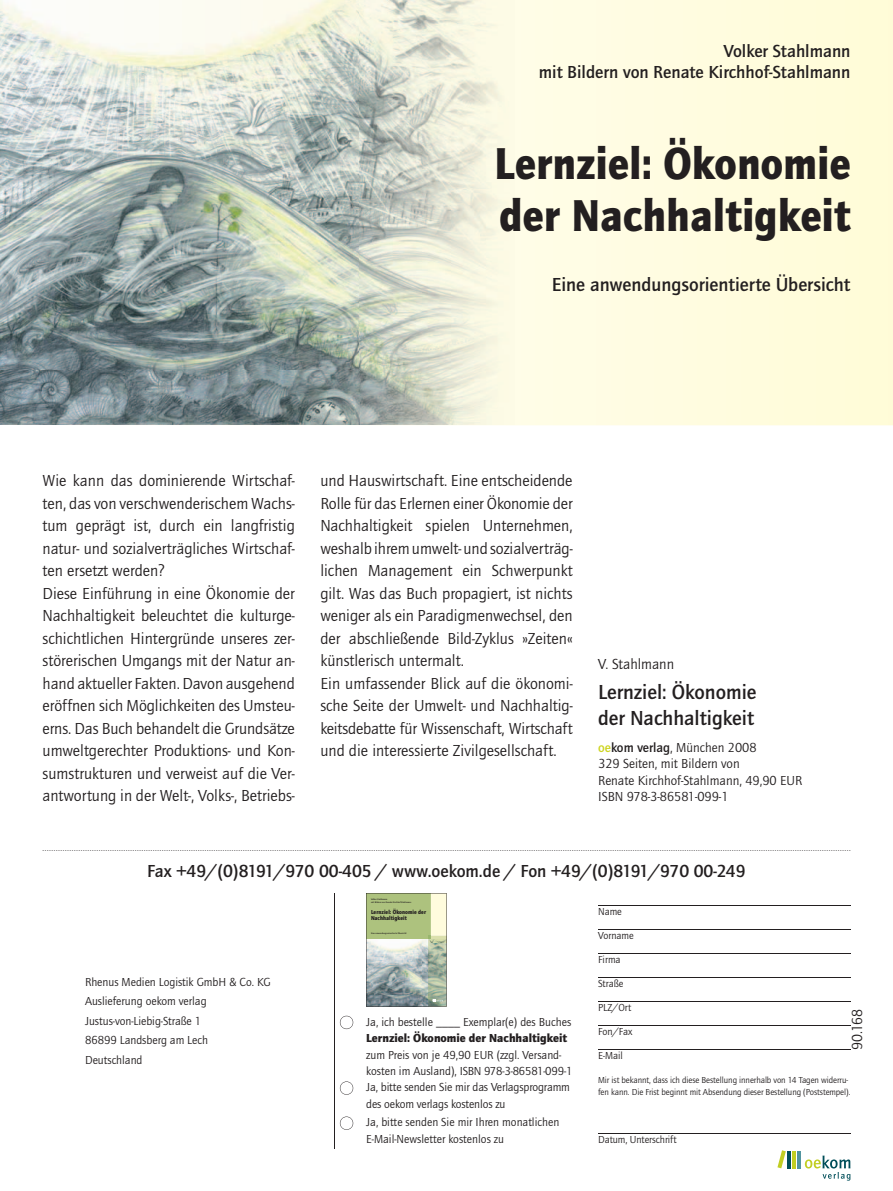
<style>
.page{position:relative;width:893px;height:1191px;background:#fff}
.page>*{position:absolute;margin:0;border:0;box-sizing:border-box;transform-origin:0 0}
.t1{font:46.2px/52.5px "Quay Itc T Blac";letter-spacing:.01em;color:#231f20;scale:.91 1}
.t2{font:700 21px/25.5px "Quay Itc T";color:#231f20}
.t3{font:700 19.5px "Quay Itc T";color:#231f20}
.t4{font:700 18px/21.6px "Quay Itc T";color:#231f20;text-align:right}
.t5{font:16.5px/22.5px "Quay Itc T";color:#231f20}
.t6{font:15px "Quay Itc T";color:#231f20}
.t7{font:13.5px/16.5px "Quay Itc T";color:#231f20}
.t8{font:12px/19.5px "Quay Itc T";color:#231f20}
.t9{font:12px "Quay Itc T Blac";color:#231f20}
.t10{font:10.5px "Quay Itc T";color:#231f20}
.t11{font:9px/12px "Quay Itc T";letter-spacing:-.01em;color:#231f20}
.t12{font:6px/6.6px "Quay Itc T Blac";letter-spacing:.01em;color:#231f20;scale:.91 1}
.t13{font:700 2.4px/2.8px "Quay Itc T";color:#231f20}
.s1{font-weight:700;color:#cdd41f}
.s2{font-weight:700}
</style>
<div class="page">
<svg style="left:43px;top:850px;width:807px;height:1px"></svg>
<svg style="left:366px;top:893px;width:81px;height:113px;background:#b0bea3"></svg>
<hr style="left:334px;top:893px;width:1px;height:255px;background:#231f20">
<svg style="left:340px;top:1015px;width:13px;height:14px"></svg>
<svg style="left:340px;top:1116px;width:13px;height:13px"></svg>
<svg style="left:340px;top:1081px;width:13px;height:13px"></svg>
<hr style="left:598px;top:905px;width:252px;height:1px;background:#231f20">
<hr style="left:598px;top:929px;width:252px;height:1px;background:#231f20">
<hr style="left:598px;top:953px;width:252px;height:1px;background:#231f20">
<hr style="left:598px;top:977px;width:252px;height:1px;background:#231f20">
<hr style="left:598px;top:1001px;width:252px;height:1px;background:#231f20">
<hr style="left:598px;top:1025px;width:252px;height:1px;background:#231f20">
<hr style="left:598px;top:1049px;width:252px;height:1px;background:#231f20">
<hr style="left:598px;top:1133px;width:252px;height:1px;background:#231f20">
<hr style="left:797px;top:1150px;width:4px;height:18px;background:#52949f">
<hr style="left:792px;top:1150px;width:4px;height:18px;background:#c1ce23">
<hr style="left:787px;top:1150px;width:4px;height:18px;background:#004e59">
<svg style="left:777px;top:1150px;width:9px;height:18px"></svg>
<svg style="left:805px;top:1155px;width:45px;height:25px"></svg>
<div style="left:0;top:0;width:893px;height:425px;background:#fffcdf"></div>
<img style="left:0;top:0;width:514px;height:424px">
<p class="t4" style="left:539px;top:41px;width:313px">Volker Stahlmann<br>mit Bildern von Renate Kirchhof-Stahlmann</p>
<h1 class="t1" style="left:495px;top:141px;width:393px">Lernziel: Ökonomie der Nachhaltigkeit</h1>
<p class="t3" style="left:552px;top:276px;width:300px">Eine anwendungsorientierte Übersicht</p>
<p class="t5" style="left:43px;top:471px;width:254px">Wie kann das dominierende Wirtschaf&shy;ten, das von verschwenderischem Wachs&shy;tum geprägt ist, durch ein langfristig natur- und sozialverträgliches Wirtschaf&shy;ten ersetzt werden?<br>Diese Einführung in eine Ökonomie der Nachhaltigkeit beleuchtet die kulturge&shy;schichtlichen Hintergründe unseres zer&shy;störerischen Umgangs mit der Natur an&shy;hand aktueller Fakten. Davon ausgehend eröffnen sich Möglichkeiten des Umsteu&shy;erns. Das Buch behandelt die Grundsätze umweltgerechter Produktions- und Kon&shy;sumstrukturen und verweist auf die Ver&shy;antwortung in der Welt-, Volks-, Betriebs-</p>
<p class="t5" style="left:320px;top:470px;width:254px">und Hauswirtschaft. Eine entscheidende Rolle für das Erlernen einer Ökonomie der Nachhaltigkeit spielen Unternehmen, weshalb ihrem umwelt- und sozialverträg&shy;lichen Management ein Schwerpunkt gilt. Was das Buch propagiert, ist nichts weniger als ein Paradigmenwechsel, den der abschließende Bild-Zyklus »Zeiten« künstlerisch untermalt.<br>Ein umfassender Blick auf die ökonomi&shy;sche Seite der Umwelt- und Nachhaltig&shy;keitsdebatte für Wissenschaft, Wirtschaft und die interessierte Zivil gesell schaft.</p>
<p class="t6" style="left:598px;top:658px;width:77px">V. Stahlmann</p>
<p class="t2" style="left:598px;top:680px;width:160px">Lernziel: Ökonomie der Nachhaltigkeit</p>
<p class="t7" style="left:598px;top:740px;width:206px"><span class="s1">oe</span><span class="s2">kom verlag</span>, München 2008<br>329 Seiten, mit Bildern von<br>Renate Kirchhof-Stahlmann, 49,90 EUR<br>ISBN 978-3-86581-099-1</p>
<p class="t4" style="left:147px;top:861px;width:600px">Fax +49/(0)8191/970 00-405 / www.oekom.de / Fon +49/(0)8191/970 00-249</p>
<p class="t8" style="left:85px;top:972px;width:187px">Rhenus Medien Logistik GmbH &amp; Co. KG<br>Auslieferung oekom verlag<br>Justus-von-Liebig-Straße 1<br>86899 Landsberg am Lech<br>Deutschland</p>
<p class="t13" style="left:371px;top:897px;width:42px">Volker Stahlmann<br>mit Bildern von Renate Kirchhof-Stahlmann</p>
<p class="t12" style="left:371px;top:908px;width:62px">Lernziel: Ökonomie der<br>Nachhaltigkeit</p>
<p class="t13" style="left:371px;top:932px;width:37px">Eine anwendungsorientierte Übersicht</p>
<p class="t8" style="left:366px;top:1013px;width:207px">Ja, ich bestelle ____ Exemplar(e) des Buches</p>
<p class="t9" style="left:366px;top:1033px;width:202px">Lernziel: Ökonomie der Nachhaltigkeit</p>
<p class="t8" style="left:366px;top:1047px;width:208px;line-height:16.4px">zum Preis von je 49,90 EUR (zzgl. Versand&shy;kosten im Ausland), ISBN 978-3-86581-099-1<br>Ja, bitte senden Sie mir das Verlagsprogramm des oekom verlags kostenlos zu</p>
<p class="t8" style="left:366px;top:1115px;width:195px;line-height:16.5px">Ja, bitte senden Sie mir Ihren monatlichen<br>E-Mail-Newsletter kostenlos zu</p>
<p class="t10" style="left:598px;top:907px;width:25px">Name</p>
<p class="t10" style="left:598px;top:931px;width:37px">Vorname</p>
<p class="t10" style="left:598px;top:955px;width:24px">Firma</p>
<p class="t10" style="left:598px;top:979px;width:27px">Straße</p>
<p class="t10" style="left:598px;top:1003px;width:35px">PLZ/Ort</p>
<p class="t10" style="left:598px;top:1027px;width:36px">Fon/Fax</p>
<p class="t10" style="left:598px;top:1051px;width:26px">E-Mail</p>
<p class="t11" style="left:598px;top:1075px;width:254px">Mir ist bekannt, dass ich diese Bestellung innerhalb von 14 Tagen widerru&shy;fen kann. Die Frist beginnt mit Absendung dieser Bestellung (Poststempel).</p>
<p class="t10" style="left:598px;top:1135px;width:80px">Datum, Unterschrift</p>
<p class="t6" style="left:851px;top:1049px;width:42px;rotate:-90deg">90.168</p>
</div>
